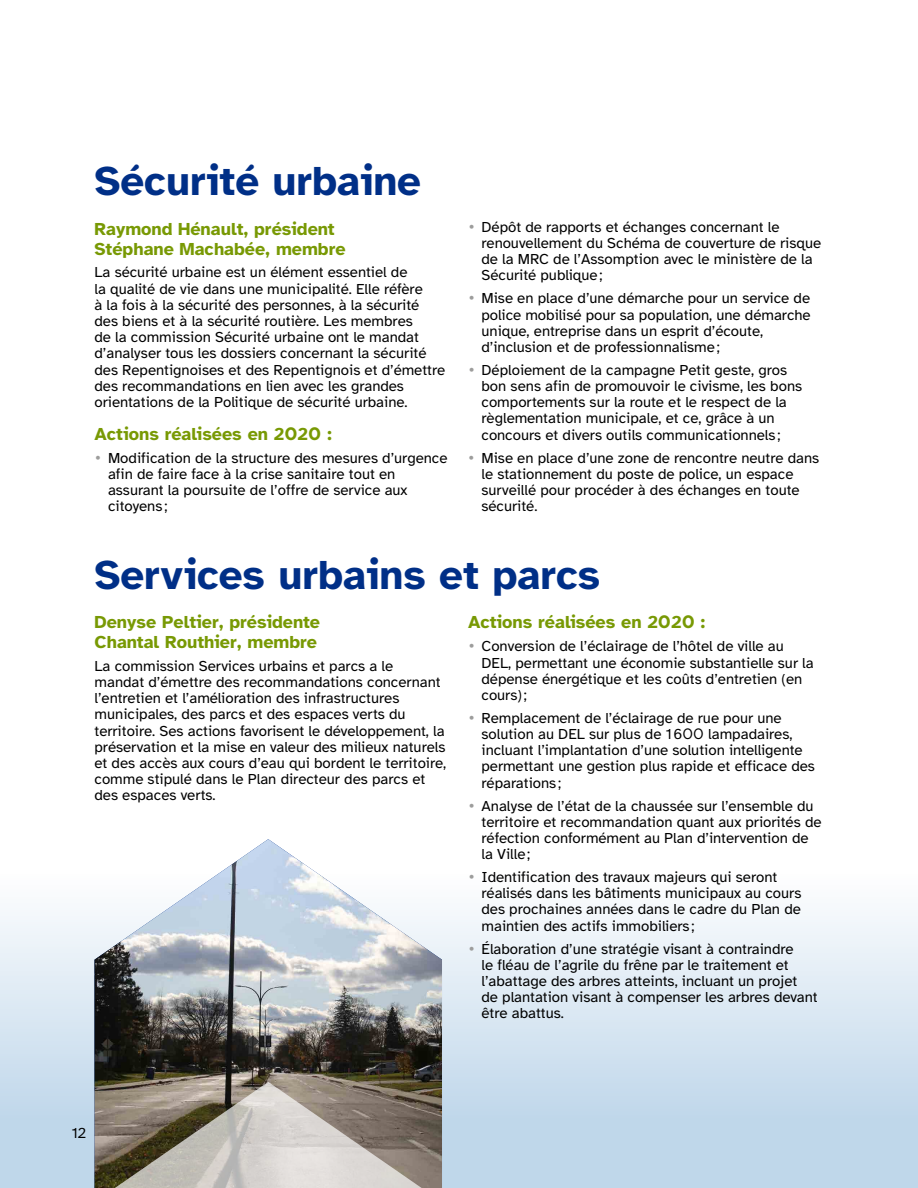
<style>
.page{position:relative;width:918px;height:1188px;background:#fff}
.page>*{position:absolute;margin:0;border:0;box-sizing:border-box;transform-origin:0 0}
.t1{font:700 42px "Atkinson Hyperlegible";color:#002f87}
.t2{font:700 18px/19.4px "Atkinson Hyperlegible";color:#789904}
.t3{font:15px/16.2px "Atkinson Hyperlegible";color:#000}
.s1{font-family:"Gotham"}
.s2{font-family:"Gotham";color:#9d9d9c}
</style>
<div class="page">
<svg style="left:0;top:912px;width:918px;height:276px;background:#d3e3f0"></svg>
<img style="left:94px;top:839px;width:348px;height:243px">
<svg style="left:94px;top:1082px;width:348px;height:106px;background:#a1998f"></svg>
<h1 class="t1" style="left:94px;top:157px;width:328px">Sécurité urbaine</h1>
<p class="t2" style="left:94px;top:220px;width:253px">Raymond Hénault, président<br>Stéphane Machabée, membre</p>
<p class="t3" style="left:94px;top:265px;width:352px">La sécurité urbaine est un élément essentiel de<br>la qualité de vie dans une municipalité. Elle réfère<br>à la fois à la sécurité des personnes, à la sécurité des biens et à la sécurité routière. Les membres<br>de la commission Sécurité urbaine ont le mandat d’analyser tous les dossiers concernant la sécurité des Repentignoises et des Repentignois et d’émettre des recommandations en lien avec les grandes orientations de la Politique de sécurité urbaine.</p>
<p class="t2" style="left:94px;top:424px;width:239px">Actions réalisées en 2<span class="s1">0</span>2<span class="s1">0</span> :</p>
<p class="t3" style="left:108px;top:450px;width:341px;text-indent:-14px"><span class="s2">•</span> Modification de la structure des mesures d’urgence afin de faire face à la crise sanitaire tout en assurant la poursuite de l’offre de service aux citoyens ;</p>
<p class="t3" style="left:482px;top:219px;width:341px;text-indent:-14px"><span class="s2">•</span> Dépôt de rapports et échanges concernant le renouvellement du Schéma de couverture de risque de la MRC de l’Assomption avec le ministère de la Sécurité publique;</p>
<p class="t3" style="left:482px;top:290px;width:331px;text-indent:-14px"><span class="s2">•</span> Mise en place d’une démarche pour un service de police mobilisé pour sa population, une démarche unique, entreprise dans un esprit d’écoute, d’inclusion et de professionnalisme;</p>
<p class="t3" style="left:482px;top:362px;width:322px;text-indent:-14px"><span class="s2">•</span> Déploiement de la campagne Petit geste, gros bon sens afin de promouvoir le civisme, les bons comportements sur la route et le respect de la règlementation municipale, et ce, grâce à un concours et divers outils communicationnels ;</p>
<p class="t3" style="left:481px;top:450px;width:339px;text-indent:-14px"><span class="s2">•</span> Mise en place d’une zone de rencontre neutre dans le stationnement du poste de police, un espace surveillé pour procéder à des échanges en toute sécurité.</p>
<h1 class="t1" style="left:94px;top:551px;width:507px">Services urbains et parcs</h1>
<p class="t2" style="left:94px;top:613px;width:227px">Denyse Peltier, présidente<br>Chantal Routhier, membre</p>
<p class="t3" style="left:94px;top:658px;width:353px">La commission Services urbains et parcs a le mandat d’émettre des recommandations concernant l’entretien et l’amélioration des infrastructures municipales, des parcs et des espaces verts du territoire. Ses actions favorisent le développement, la préservation et la mise en valeur des milieux naturels et des accès aux cours d’eau qui bordent le territoire, comme stipulé dans le Plan directeur des parcs et des espaces verts.</p>
<p class="t2" style="left:468px;top:613px;width:239px">Actions réalisées en 2<span class="s1">0</span>2<span class="s1">0</span> :</p>
<p class="t3" style="left:482px;top:639px;width:334px;text-indent:-14px"><span class="s2">•</span> Conversion de l’éclairage de l’hôtel de ville au DEL, permettant une économie substantielle sur la dépense énergétique et les coûts d’entretien (en cours);</p>
<p class="t3" style="left:482px;top:710px;width:335px;text-indent:-14px"><span class="s2">•</span> Remplacement de l’éclairage de rue pour une solution au DEL sur plus de 16<span class="s1">00</span> lampadaires, incluant l’implantation d’une solution intelligente permettant une gestion plus rapide et efficace des réparations ;</p>
<p class="t3" style="left:482px;top:798px;width:342px;text-indent:-14px"><span class="s2">•</span> Analyse de l’état de la chaussée sur l’ensemble du territoire et recommandation quant aux priorités de réfection conformément au Plan d’intervention de la Ville;</p>
<p class="t3" style="left:482px;top:869px;width:321px;text-indent:-14px"><span class="s2">•</span> Identification des travaux majeurs qui seront réalisés dans les bâtiments municipaux au cours des prochaines années dans le cadre du Plan de maintien des actifs immobiliers ;</p>
<p class="t3" style="left:482px;top:941px;width:338px;text-indent:-14px"><span class="s2">•</span> Élaboration d’une stratégie visant à contraindre<br>le fléau de l’agrile du frêne par le traitement et l’abattage des arbres atteints, incluant un projet<br>de plantation visant à compenser les arbres devant être abattus.</p>
<p class="t3" style="left:72px;top:1125px;width:16px">12</p>
</div>
